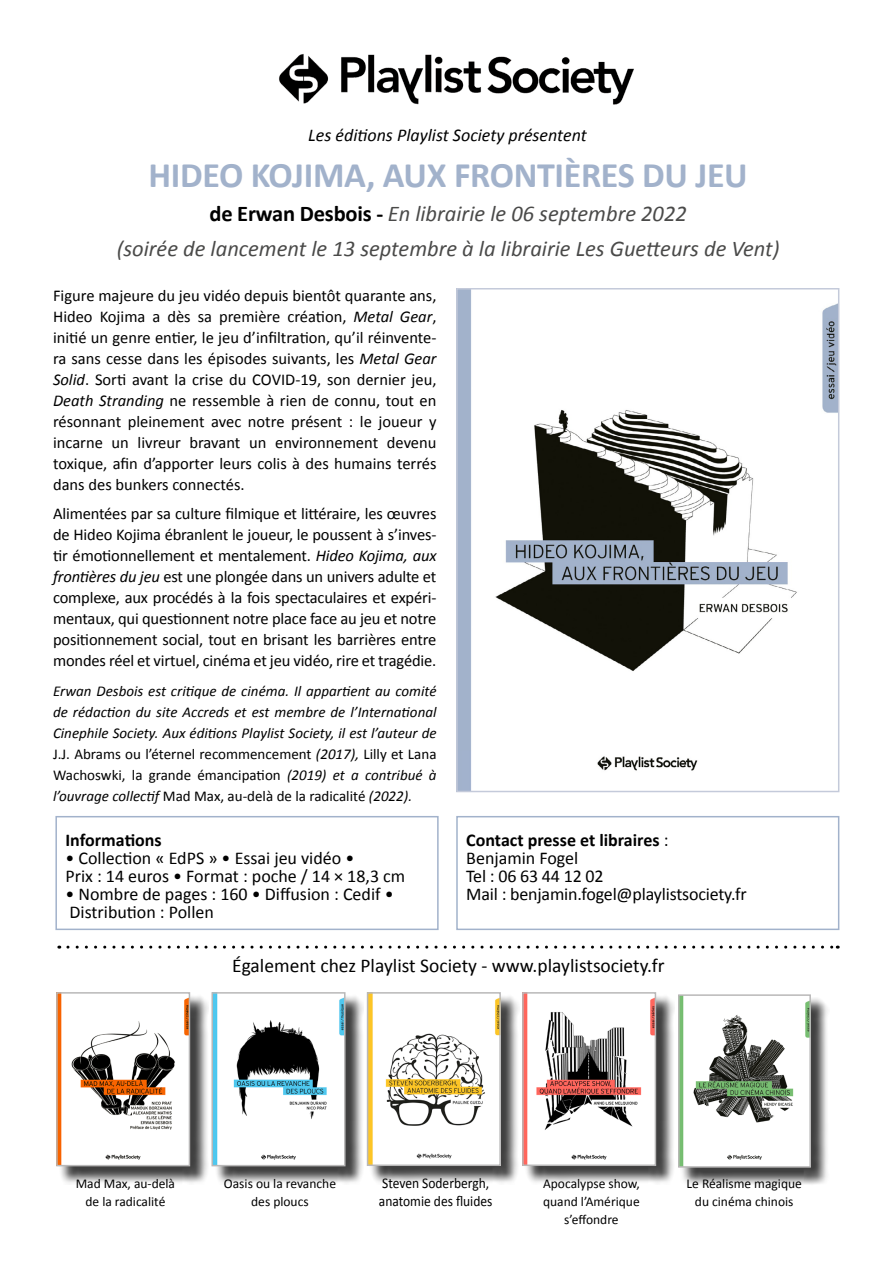
<style>
.page{position:relative;width:893px;height:1263px;background:#fff}
.page>*{position:absolute;margin:0;border:0;box-sizing:border-box;transform-origin:0 0}
.t1{font:700 36px "Calibri";letter-spacing:-.01em;color:#a2b2cb}
.t2{font:italic 22.5px/34.5px "Calibri";color:#4a4a49;text-align:center}
.t3{font:19.5px "Calibri";color:#000}
.t4{font:18px/18px "Calibri";color:#000}
.t5{font:italic 18px "Calibri";color:#000}
.t6{font:700 18px "Calibri";color:#000}
.t7{font:16.5px/21px "Calibri";letter-spacing:-.01em;color:#000;text-align:justify}
.t8{font:italic 15px/21px "Calibri";color:#000;text-align:justify}
.t9{font:14.85px/18px "Calibri";color:#000;scale:.91 1}
.t10{font:13.5px/18px "Calibri";color:#000;text-align:center}
.s1{font-weight:700;font-style:normal;color:#000}
.s2{font-style:italic}
.s3{font-style:normal}
.s4{font-weight:700}
</style>
<div class="page">
<img style="left:459px;top:291px;width:377px;height:498px">
<div style="left:456px;top:288px;width:383px;height:504px;border:2px solid #c4cada"></div>
<div style="left:456px;top:816px;width:383px;height:114px;border:2px solid #a2b2cb"></div>
<div style="left:55px;top:816px;width:384px;height:114px;border:2px solid #a2b2cb"></div>
<div style="left:680px;top:997px;width:150px;height:189px;background:#000;opacity:.75"></div>
<img style="left:681px;top:997px;width:127px;height:168px">
<div style="left:678px;top:994px;width:133px;height:174px;border:2px solid #b9b8b8"></div>
<div style="left:214px;top:994px;width:150px;height:191px;background:#000;opacity:.75"></div>
<img style="left:214px;top:995px;width:129px;height:168px">
<div style="left:211px;top:992px;width:135px;height:174px;border:2px solid #b9b8b8"></div>
<div style="left:58px;top:994px;width:151px;height:191px;background:#000;opacity:.75"></div>
<img style="left:59px;top:995px;width:128px;height:168px">
<div style="left:56px;top:992px;width:134px;height:174px;border:2px solid #b9b8b8"></div>
<div style="left:524px;top:994px;width:151px;height:191px;background:#000;opacity:.75"></div>
<img style="left:525px;top:995px;width:128px;height:168px">
<div style="left:522px;top:992px;width:134px;height:174px;border:2px solid #b9b8b8"></div>
<div style="left:369px;top:994px;width:151px;height:191px;background:#000;opacity:.75"></div>
<img style="left:370px;top:995px;width:128px;height:168px">
<div style="left:367px;top:992px;width:134px;height:174px;border:2px solid #b9b8b8"></div>
<svg style="left:68px;top:945px;width:770px;height:3px"></svg>
<img style="left:279px;top:54px;width:355px;height:51px">
<p class="t5" style="left:308px;top:122px;width:280px">Les éditions Playlist Society présentent</p>
<h1 class="t1" style="left:149px;top:149px;width:601px">HIDEO KOJIMA, AUX FRONTIÈRES DU JEU</h1>
<h2 class="t2" style="left:117px;top:196px;width:664px"><span class="s1">de Erwan Desbois -</span> En librairie le 06 septembre 2022<br>(soirée de lancement le 13 septembre à la librairie Les Guetteurs de Vent)</h2>
<p class="t7" style="left:53px;top:284px;width:385px">Figure majeure du jeu vidéo depuis bientôt quarante ans, Hideo Kojima a dès sa première création, <span class="s2">Metal Gear</span>, initié un genre entier, le jeu d’infiltration, qu’il réinvente&shy;ra sans cesse dans les épisodes suivants, les <span class="s2">Metal Gear Solid</span>. Sorti avant la crise du COVID-19, son dernier jeu, <span class="s2">Death Stranding</span> ne ressemble à rien de connu, tout en résonnant pleinement avec notre présent : le joueur y incarne un livreur bravant un environnement devenu toxique, afin d’apporter leurs colis à des humains terrés dans des bunkers connectés.</p>
<p class="t7" style="left:53px;top:502px;width:385px">Alimentées par sa culture filmique et littéraire, les œuvres de Hideo Kojima ébranlent le joueur, le poussent à s’inves&shy;tir émotionnellement et mentalement. <span class="s2">Hideo Kojima, aux frontières du jeu</span> est une plongée dans un univers adulte et complexe, aux procédés à la fois spectaculaires et expéri&shy;mentaux, qui questionnent notre place face au jeu et notre positionnement social, tout en brisant les barrières entre mondes réel et virtuel, cinéma et jeu vidéo, rire et tragédie.</p>
<p class="t8" style="left:53px;top:680px;width:385px">Erwan Desbois est critique de cinéma. Il appartient au comité de rédaction du site Accreds et est membre de l’International Cinephile Society. Aux éditions Playlist Society, il est l’auteur de <span class="s3">J.J. Abrams ou l’éternel recommencement</span> (2017), <span class="s3">Lilly et Lana Wachoswki, la grande émancipation</span> (2019) et a contribué à l’ouvrage collectif <span class="s3">Mad Max, au-delà de la radicalité</span> (2022).</p>
<p class="t4" style="left:466px;top:830px;width:282px"><span class="s4">Contact presse et libraires</span> :<br>Benjamin Fogel<br>Tel : 06 63 44 12 02<br>Mail : benjamin.fogel@playlistsociety.fr</p>
<p class="t6" style="left:65px;top:827px;width:98px">Informations</p>
<p class="t4" style="left:65px;top:848px;width:341px">• Collection « EdPS » • Essai jeu vidéo •<br>Prix : 14 euros • Format : poche / 14 × 18,3 cm</p>
<p class="t4" style="left:65px;top:884px;width:330px">• Nombre de pages : 160 • Diffusion : Cedif •<br>Distribution : Pollen</p>
<p class="t3" style="left:232px;top:953px;width:434px">Également chez Playlist Society - www.playlistsociety.fr</p>
<p class="t10" style="left:76px;top:1174px;width:101px">Mad Max, au-delà de la radicalité</p>
<p class="t10" style="left:224px;top:1174px;width:114px">Oasis ou la revanche des ploucs</p>
<p class="t9" style="left:379px;top:1173px;width:126px">Steven Soderbergh, anatomie des fluides</p>
<p class="t10" style="left:543px;top:1174px;width:98px">Apocalypse show, quand l’Amérique s’effondre</p>
<p class="t10" style="left:686px;top:1174px;width:117px">Le Réalisme magique du cinéma chinois</p>
</div>
